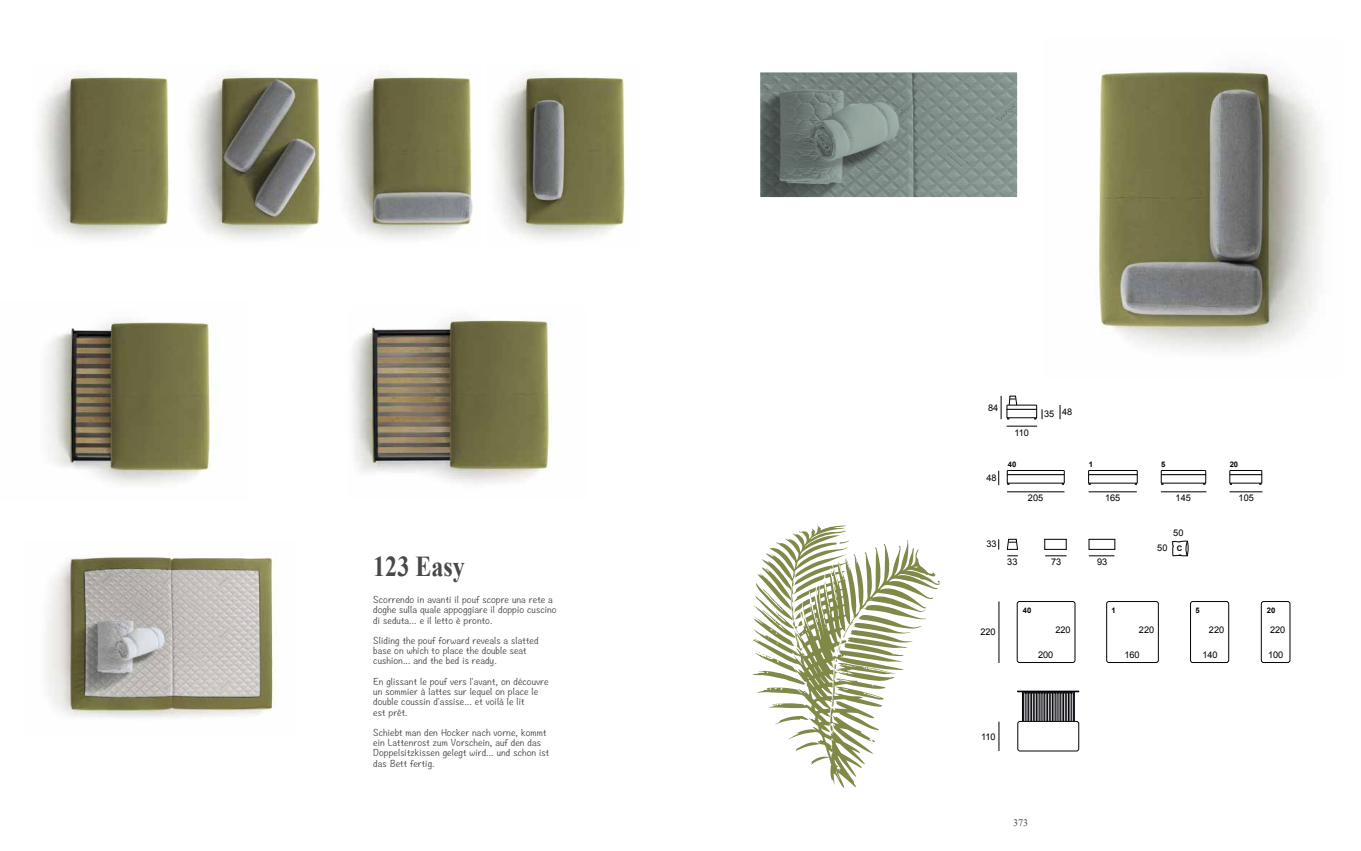
<style>
.page{position:relative;width:1361px;height:851px;background:#fff}
.page>*{position:absolute;margin:0;border:0;box-sizing:border-box;transform-origin:0 0}
.t1{font:700 28.8px "Times New Roman";color:#484848;scale:.83 1}
.t2{font:10px "Times New Roman";color:#484848}
.t3{font:9.2px "Arial";color:#000}
.t4{font:8.5px/10.2px "Hannotate SC W5";letter-spacing:.01em;color:#484848}
.t5{font:700 7.6px "Arial";color:#000}
</style>
<div class="page">
<div style="left:758px;top:71px;width:261px;height:128px;border:2px solid #fff"></div>
<img style="left:1098px;top:67px;width:225px;height:285px">
<svg style="left:752px;top:525px;width:188px;height:263px"></svg>
<div style="left:1028px;top:692px;width:2px;height:30px;border:1px solid #040309"></div>
<div style="left:1031px;top:692px;width:2px;height:30px;border:1px solid #040309"></div>
<div style="left:1044px;top:692px;width:2px;height:30px;border:1px solid #040309"></div>
<div style="left:1047px;top:692px;width:2px;height:30px;border:1px solid #040309"></div>
<div style="left:1054px;top:692px;width:2px;height:30px;border:1px solid #040309"></div>
<div style="left:1060px;top:692px;width:2px;height:30px;border:1px solid #040309"></div>
<div style="left:1063px;top:692px;width:2px;height:30px;border:1px solid #040309"></div>
<div style="left:1066px;top:692px;width:2px;height:30px;border:1px solid #040309"></div>
<div style="left:1022px;top:691px;width:52px;height:36px;border:1px solid #040309"></div>
<div style="left:1023px;top:692px;width:50px;height:34px;border:1px solid #040309"></div>
<div style="left:1018px;top:721px;width:60px;height:29px;background:#fff;border-radius:2px"></div>
<div style="left:1017px;top:721px;width:62px;height:30px;border:1px solid #040309;border-radius:2px"></div>
<svg style="left:1172px;top:540px;width:16px;height:16px"></svg>
<svg style="left:1001px;top:396px;width:16px;height:23px"></svg>
<svg style="left:1060px;top:405px;width:1px;height:14px"></svg>
<svg style="left:998px;top:470px;width:1px;height:15px"></svg>
<hr style="left:1006px;top:426px;width:31px;height:1px;background:#000">
<hr style="left:1007px;top:491px;width:57px;height:1px;background:#000">
<hr style="left:1088px;top:491px;width:48px;height:1px;background:#000">
<hr style="left:1161px;top:491px;width:45px;height:1px;background:#000">
<hr style="left:999px;top:601px;width:1px;height:61px;background:#000">
<hr style="left:999px;top:721px;width:1px;height:30px;background:#000">
<div style="left:1007px;top:405px;width:30px;height:4px;border:1px solid #000"></div>
<div style="left:1007px;top:409px;width:29px;height:8px;background:#fff"></div>
<div style="left:1007px;top:409px;width:30px;height:9px;border:1px solid #000"></div>
<div style="left:1007px;top:470px;width:57px;height:5px;border:1px solid #000"></div>
<div style="left:1007px;top:474px;width:57px;height:9px;border:1px solid #000"></div>
<div style="left:1088px;top:470px;width:49px;height:5px;border:1px solid #000"></div>
<div style="left:1088px;top:474px;width:49px;height:9px;border:1px solid #000"></div>
<div style="left:1161px;top:470px;width:45px;height:5px;border:1px solid #000"></div>
<div style="left:1161px;top:474px;width:45px;height:9px;border:1px solid #000"></div>
<hr style="left:1229px;top:491px;width:33px;height:1px;background:#000">
<div style="left:1229px;top:470px;width:33px;height:5px;border:1px solid #000"></div>
<div style="left:1229px;top:474px;width:33px;height:9px;border:1px solid #000"></div>
<div style="left:1017px;top:601px;width:58px;height:61px;border:1px solid #040309;border-radius:2px"></div>
<div style="left:1106px;top:601px;width:52px;height:61px;border:1px solid #040309;border-radius:2px"></div>
<div style="left:1190px;top:601px;width:39px;height:61px;border:1px solid #040309;border-radius:2px"></div>
<div style="left:1261px;top:601px;width:29px;height:61px;border:1px solid #040309;border-radius:2px"></div>
<div style="left:1017px;top:691px;width:62px;height:1px;border:1px solid #040309"></div>
<svg style="left:1007px;top:539px;width:11px;height:17px"></svg>
<svg style="left:1044px;top:539px;width:23px;height:17px"></svg>
<svg style="left:1089px;top:539px;width:26px;height:17px"></svg>
<svg style="left:760px;top:73px;width:257px;height:124px;background:#798681"></svg>
<img style="left:38px;top:73px;width:435px;height:166px">
<img style="left:46px;top:557px;width:230px;height:161px">
<img style="left:494px;top:73px;width:131px;height:166px">
<img style="left:352px;top:316px;width:201px;height:168px">
<img style="left:48px;top:321px;width:163px;height:164px">
<h1 class="t1" style="left:373px;top:546px;width:112px">123 Easy</h1>
<p class="t4" style="left:373px;top:594px;width:185px">Scorrendo in avanti il pouf scopre una rete a doghe sulla quale appoggiare il doppio cuscino di seduta... e il letto è pronto.</p>
<p class="t4" style="left:373px;top:635px;width:167px">Sliding the pouf forward reveals a slatted base on which to place the double seat cushion... and the bed is ready.</p>
<p class="t4" style="left:373px;top:676px;width:177px">En glissant le pouf vers l'avant, on découvre un sommier à lattes sur lequel on place le double coussin d'assise... et voilà le lit<br>est prêt.</p>
<p class="t4" style="left:373px;top:727px;width:177px">Schiebt man den Hocker nach vorne, kommt ein Lattenrost zum Vorschein, auf den das Doppelsitzkissen gelegt wird... und schon ist das Bett fertig.</p>
<p class="t3" style="left:988px;top:402px;width:12px">84</p>
<p class="t3" style="left:1014px;top:426px;width:16px">110</p>
<p class="t3" style="left:1044px;top:407px;width:30px">35 48</p>
<p class="t3" style="left:986px;top:472px;width:12px">48</p>
<p class="t5" style="left:1008px;top:459px;width:10px">40</p>
<p class="t5" style="left:1089px;top:459px;width:6px">1</p>
<p class="t5" style="left:1161px;top:459px;width:6px">5</p>
<p class="t3" style="left:1028px;top:492px;width:17px">205</p>
<p class="t3" style="left:1105px;top:492px;width:17px">165</p>
<p class="t3" style="left:1175px;top:492px;width:17px">145</p>
<p class="t3" style="left:986px;top:538px;width:12px">33</p>
<p class="t3" style="left:1007px;top:556px;width:12px">33</p>
<p class="t3" style="left:1051px;top:556px;width:12px">73</p>
<p class="t3" style="left:1097px;top:556px;width:12px">93</p>
<p class="t3" style="left:1173px;top:527px;width:12px">50</p>
<p class="t3" style="left:1157px;top:541px;width:12px">50</p>
<p class="t5" style="left:1177px;top:543px;width:7px">C</p>
<p class="t5" style="left:1229px;top:459px;width:10px">20</p>
<p class="t3" style="left:1238px;top:492px;width:17px">105</p>
<p class="t3" style="left:980px;top:625px;width:17px">220</p>
<p class="t5" style="left:1023px;top:605px;width:10px">40</p>
<p class="t5" style="left:1111px;top:605px;width:6px">1</p>
<p class="t5" style="left:1195px;top:605px;width:6px">5</p>
<p class="t5" style="left:1267px;top:605px;width:10px">20</p>
<p class="t3" style="left:1055px;top:623px;width:17px">220</p>
<p class="t3" style="left:1038px;top:648px;width:17px">200</p>
<p class="t3" style="left:1139px;top:623px;width:17px">220</p>
<p class="t3" style="left:1209px;top:623px;width:17px">220</p>
<p class="t3" style="left:1124px;top:648px;width:17px">160</p>
<p class="t3" style="left:1202px;top:648px;width:17px">140</p>
<p class="t3" style="left:1270px;top:623px;width:17px">220</p>
<p class="t3" style="left:1268px;top:648px;width:17px">100</p>
<p class="t3" style="left:981px;top:730px;width:16px">110</p>
<p class="t2" style="left:1013px;top:815px;width:16px">373</p>
</div>
